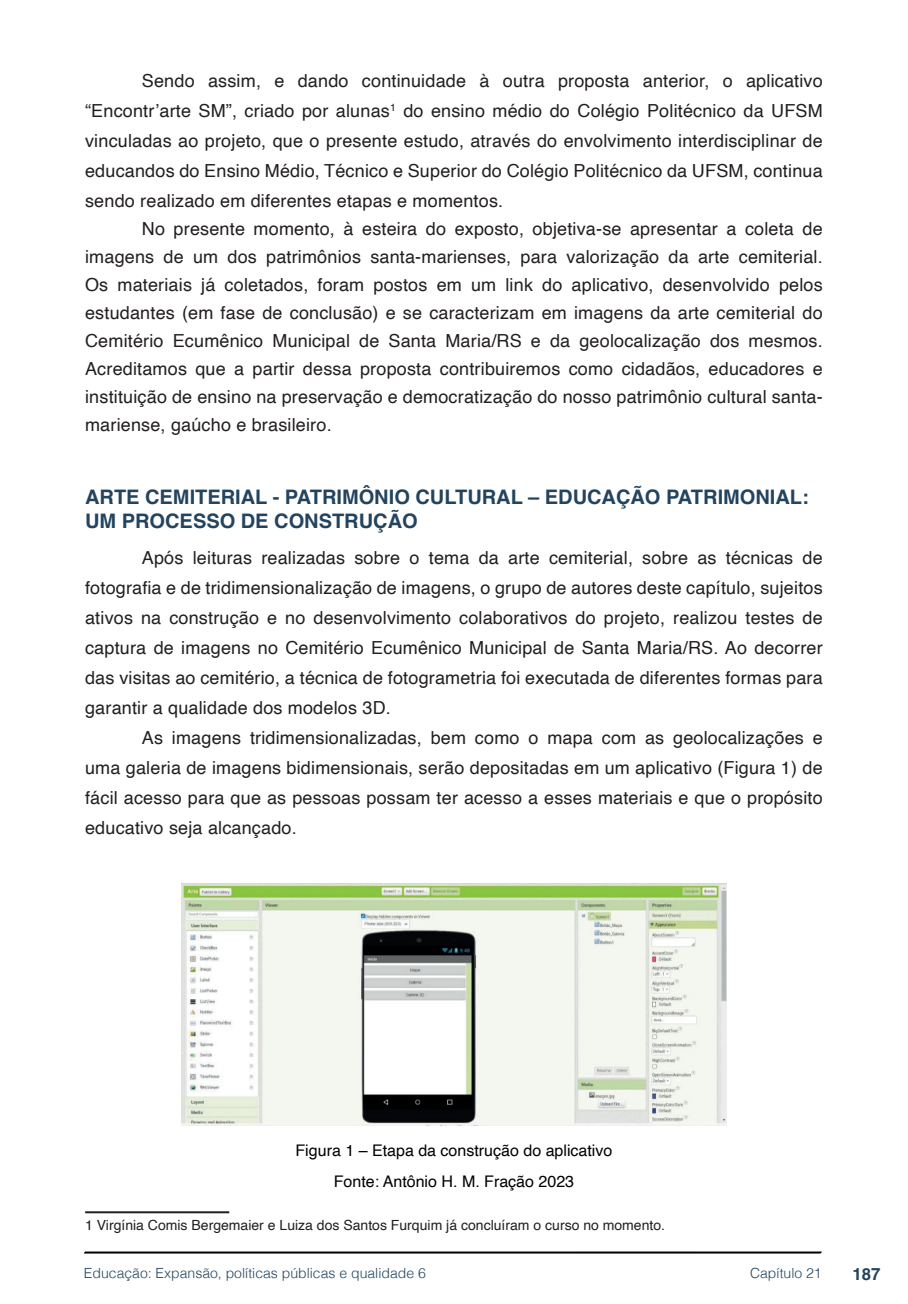
<style>
.page{position:relative;width:908px;height:1304px;background:#fff}
.page>*{position:absolute;margin:0;border:0;box-sizing:border-box;transform-origin:0 0}
.TITULOS{font:700 20px/24px "Helvetica";color:#23445f}
.txt{font:18px/30px "Helvetica";letter-spacing:.01em;color:#231f20;text-align:justify}
.t1{font:700 16.8px "Helvetica";color:#23445f}
.imagens_graf_tab{font:16px "Helvetica";color:#000}
.nota_rdp{font:14px "Helvetica";color:#231f20}
.t2{font:300 14px "Helvetica";color:#23445f}
</style>
<div class="page">
<svg style="left:84px;top:1251px;width:737px;height:3px;background:#515151"></svg>
<img style="left:181px;top:884px;width:545px;height:242px">
<hr style="left:85px;top:1211px;width:144px;height:2px;background:#231f20">
<p class="txt" style="left:85px;top:66px;width:738px;text-indent:57px">Sendo assim, e dando continuidade à outra proposta anterior, o aplicativo “Encontr’arte SM”, criado por alunas<sup>1</sup> do ensino médio do Colégio Politécnico da UFSM vinculadas ao projeto, que o presente estudo, através do envolvimento interdisciplinar de educandos do Ensino Médio, Técnico e Superior do Colégio Politécnico da UFSM, continua sendo realizado em diferentes etapas e momentos.</p>
<p class="txt" style="left:85px;top:215px;width:738px;line-height:28px;text-indent:57px">No presente momento, à esteira do exposto, objetiva-se apresentar a coleta de imagens de um dos patrimônios santa-marienses, para valorização da arte cemiterial.<br>Os materiais já coletados, foram postos em um link do aplicativo, desenvolvido pelos estudantes (em fase de conclusão) e se caracterizam em imagens da arte cemiterial do Cemitério Ecumênico Municipal de Santa Maria/RS e da geolocalização dos mesmos.<br>Acreditamos que a partir dessa proposta contribuiremos como cidadãos, educadores e instituição de ensino na preservação e democratização do nosso patrimônio cultural santa&shy;mariense, gaúcho e brasileiro.</p>
<p class="TITULOS" style="left:85px;top:487px;width:725px">ARTE CEMITERIAL - PATRIMÔNIO CULTURAL – EDUCAÇÃO PATRIMONIAL:<br>UM PROCESSO DE CONSTRUÇÃO</p>
<p class="txt" style="left:85px;top:543px;width:738px;text-indent:57px">Após leituras realizadas sobre o tema da arte cemiterial, sobre as técnicas de fotografia e de tridimensionalização de imagens, o grupo de autores deste capítulo, sujeitos ativos na construção e no desenvolvimento colaborativos do projeto, realizou testes de captura de imagens no Cemitério Ecumênico Municipal de Santa Maria/RS. Ao decorrer das visitas ao cemitério, a técnica de fotogrametria foi executada de diferentes formas para garantir a qualidade dos modelos 3D.</p>
<p class="txt" style="left:85px;top:723px;width:738px;text-indent:57px">As imagens tridimensionalizadas, bem como o mapa com as geolocalizações e uma galeria de imagens bidimensionais, serão depositadas em um aplicativo (Figura 1) de fácil acesso para que as pessoas possam ter acesso a esses materiais e que o propósito educativo seja alcançado.</p>
<p class="imagens_graf_tab" style="left:295px;top:1138px;width:318px">Figura 1 – Etapa da construção do aplicativo</p>
<p class="imagens_graf_tab" style="left:333px;top:1169px;width:242px">Fonte: Antônio H. M. Fração 2023</p>
<p class="nota_rdp" style="left:85px;top:1215px;width:581px">1 Virgínia Comis Bergemaier e Luiza dos Santos Furquim já concluíram o curso no momento.</p>
<p class="t2" style="left:84px;top:1261px;width:343px">Educação: Expansão, políticas públicas e qualidade 6</p>
<p class="t2" style="left:749px;top:1261px;width:73px">Capítulo 21</p>
<p class="t1" style="left:851px;top:1264px;width:30px">187</p>
</div>
